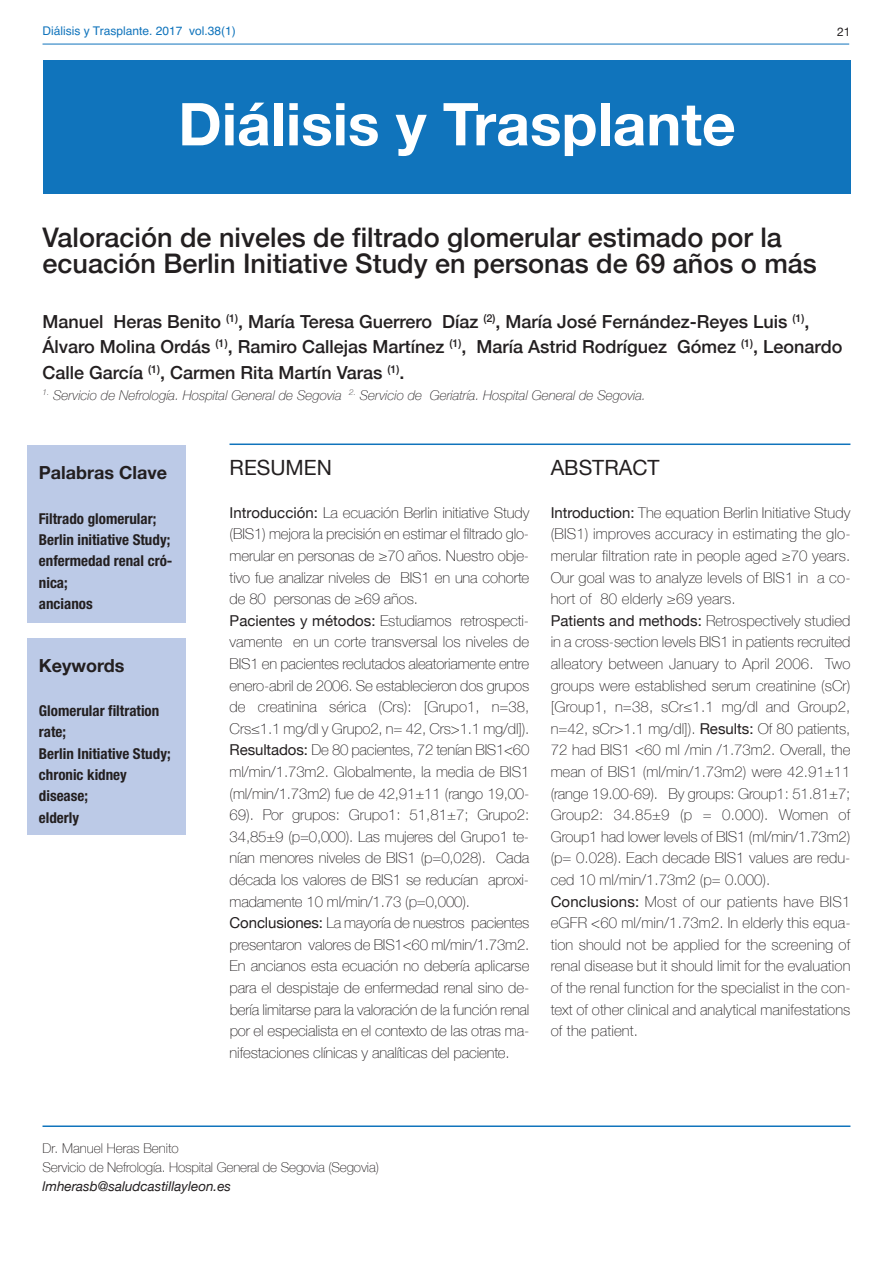
<style>
.page{position:relative;width:893px;height:1263px;background:#fff}
.page>*{position:absolute;margin:0;border:0;box-sizing:border-box;transform-origin:0 0}
.t1{font:700 59.1px "Helvetica Neue";color:#fff}
.t2{font:500 27px/25.5px "Helvetica Neue";color:#231f20}
.t3{font:21px "Helvetica Neue";color:#231f20}
.t4{font:500 18px/25.2px "Helvetica Neue";color:#231f20}
.t5{font:700 18px "Helvetica Neue";color:#231f20}
.t6{font:100 15px/21.6px "Helvetica Neue";letter-spacing:-.005em;color:#231f20}
.t7{font:700 condensed 15px/21.3px "Helvetica Neue";color:#231f20}
.t8{font:italic 100 13.5px "Helvetica Neue";color:#231f20}
.t9{font:100 13.5px/19.2px "Helvetica Neue";letter-spacing:-.01em;color:#231f20}
.t10{font:italic 13.5px "Helvetica Neue";color:#231f20}
.t11{font:12px "Helvetica";color:#1074bc}
.t12{font:12px "Helvetica Neue";color:#231f20}
.s1{font-weight:400}
</style>
<div class="page">
<hr style="left:43px;top:44px;width:806px;height:1px;background:#1074bc">
<div style="left:43px;top:60px;width:807px;height:133px;background:#1074bc"></div>
<hr style="left:230px;top:443px;width:620px;height:2px;background:#1074bc">
<hr style="left:43px;top:1125px;width:807px;height:2px;background:#1074bc">
<div style="left:27px;top:445px;width:159px;height:178px;background:#bccae7"></div>
<div style="left:27px;top:638px;width:159px;height:197px;background:#bccae7"></div>
<p class="t11" style="left:43px;top:23px;width:195px">Diálisis y Trasplante. 2017 vol.38(1)</p>
<p class="t12" style="left:837px;top:24px;width:15px">21</p>
<h1 class="t1" style="left:178px;top:88px;width:559px">Diálisis y Trasplante</h1>
<h2 class="t2" style="left:43px;top:224px;width:776px">Valoración de niveles de filtrado glomerular estimado por la ecuación Berlin Initiative Study en personas de 69 años o más</h2>
<p class="t4" style="left:43px;top:309px;width:801px">Manuel Heras Benito <sup>(1)</sup>, María Teresa Guerrero Díaz <sup>(2)</sup>, María José Fernández-Reyes Luis <sup>(1)</sup>,<br>Álvaro Molina Ordás <sup>(1)</sup>, Ramiro Callejas Martínez <sup>(1)</sup>, María Astrid Rodríguez Gómez <sup>(1)</sup>, Leonardo<br>Calle García <sup>(1)</sup>, Carmen Rita Martín Varas <sup>(1)</sup>.</p>
<p class="t8" style="left:43px;top:387px;width:605px"><sup>1.</sup> Servicio de Nefrología. Hospital General de Segovia <sup>2.</sup> Servicio de Geriatría. Hospital General de Segovia.</p>
<p class="t5" style="left:39px;top:462px;width:130px">Palabras Clave</p>
<p class="t7" style="left:39px;top:507px;width:135px">Filtrado glomerular;<br>Berlin initiative Study; enfermedad renal cró&shy;nica;<br>ancianos</p>
<p class="t5" style="left:39px;top:654px;width:87px">Keywords</p>
<p class="t7" style="left:39px;top:699px;width:133px">Glomerular filtration rate;<br>Berlin Initiative Study; chronic kidney disease;<br>elderly</p>
<h3 class="t3" style="left:230px;top:455px;width:104px">RESUMEN</h3>
<p class="t6" style="left:230px;top:501px;width:301px"><span class="s1">Introducción:</span> La ecuación Berlin initiative Study (BIS1) mejora la precisión en estimar el filtrado glo&shy;merular en personas de ≥70 años. Nuestro obje&shy;tivo fue analizar niveles de BIS1 en una cohorte de 80 personas de ≥69 años.<br><span class="s1">Pacientes y métodos:</span> Estudiamos retrospecti&shy;vamente en un corte transversal los niveles de BIS1 en pacientes reclutados aleatoriamente entre enero-abril de 2006. Se establecieron dos grupos de creatinina sérica (Crs): [Grupo1, n=38, Crs≤1.1 mg/dl y Grupo2, n= 42, Crs&gt;1.1 mg/dl]).<br><span class="s1">Resultados:</span> De 80 pacientes, 72 tenían BIS1&lt;60 ml/min/1.73m2. Globalmente, la media de BIS1 (ml/min/1.73m2) fue de 42,91±11 (rango 19,00- 69). Por grupos: Grupo1: 51,81±7; Grupo2:<br>34,85±9 (p=0,000). Las mujeres del Grupo1 te&shy;nían menores niveles de BIS1 (p=0,028). Cada década los valores de BIS1 se reducían aproxi&shy;madamente 10 ml/min/1.73 (p=0,000).<br><span class="s1">Conclusiones:</span> La mayoría de nuestros pacientes presentaron valores de BIS1&lt;60 ml/min/1.73m2.<br>En ancianos esta ecuación no debería aplicarse para el despistaje de enfermedad renal sino de&shy;bería limitarse para la valoración de la función renal por el especialista en el contexto de las otras ma&shy;nifestaciones clínicas y analíticas del paciente.</p>
<h3 class="t3" style="left:551px;top:455px;width:110px">ABSTRACT</h3>
<p class="t6" style="left:551px;top:501px;width:301px"><span class="s1">Introduction:</span> The equation Berlin Initiative Study (BIS1) improves accuracy in estimating the glo&shy;merular filtration rate in people aged ≥70 years.<br>Our goal was to analyze levels of BIS1 in a co&shy;hort of 80 elderly ≥69 years.<br><span class="s1">Patients and methods:</span> Retrospectively studied in a cross-section levels BIS1 in patients recruited alleatory between January to April 2006. Two groups were established serum creatinine (sCr) [Group1, n=38, sCr≤1.1 mg/dl and Group2, n=42, sCr&gt;1.1 mg/dl]). <span class="s1">Results:</span> Of 80 patients, 72 had BIS1 &lt;60 ml /min /1.73m2. Overall, the mean of BIS1 (ml/min/1.73m2) were 42.91±11 (range 19.00-69). By groups: Group1: 51.81±7; Group2: 34.85±9 (p = 0.000). Women of Group1 had lower levels of BIS1 (ml/min/1.73m2) (p= 0.028). Each decade BIS1 values are redu&shy;ced 10 ml/min/1.73m2 (p= 0.000).<br><span class="s1">Conclusions:</span> Most of our patients have BIS1 eGFR &lt;60 ml/min/1.73m2. In elderly this equa&shy;tion should not be applied for the screening of renal disease but it should limit for the evaluation of the renal function for the specialist in the con&shy;text of other clinical and analytical manifestations of the patient.</p>
<p class="t9" style="left:43px;top:1138px;width:338px">Dr. Manuel Heras Benito<br>Servicio de Nefrología. Hospital General de Segovia (Segovia)</p>
<p class="t10" style="left:43px;top:1178px;width:190px">lmherasb@saludcastillayleon.es</p>
</div>
